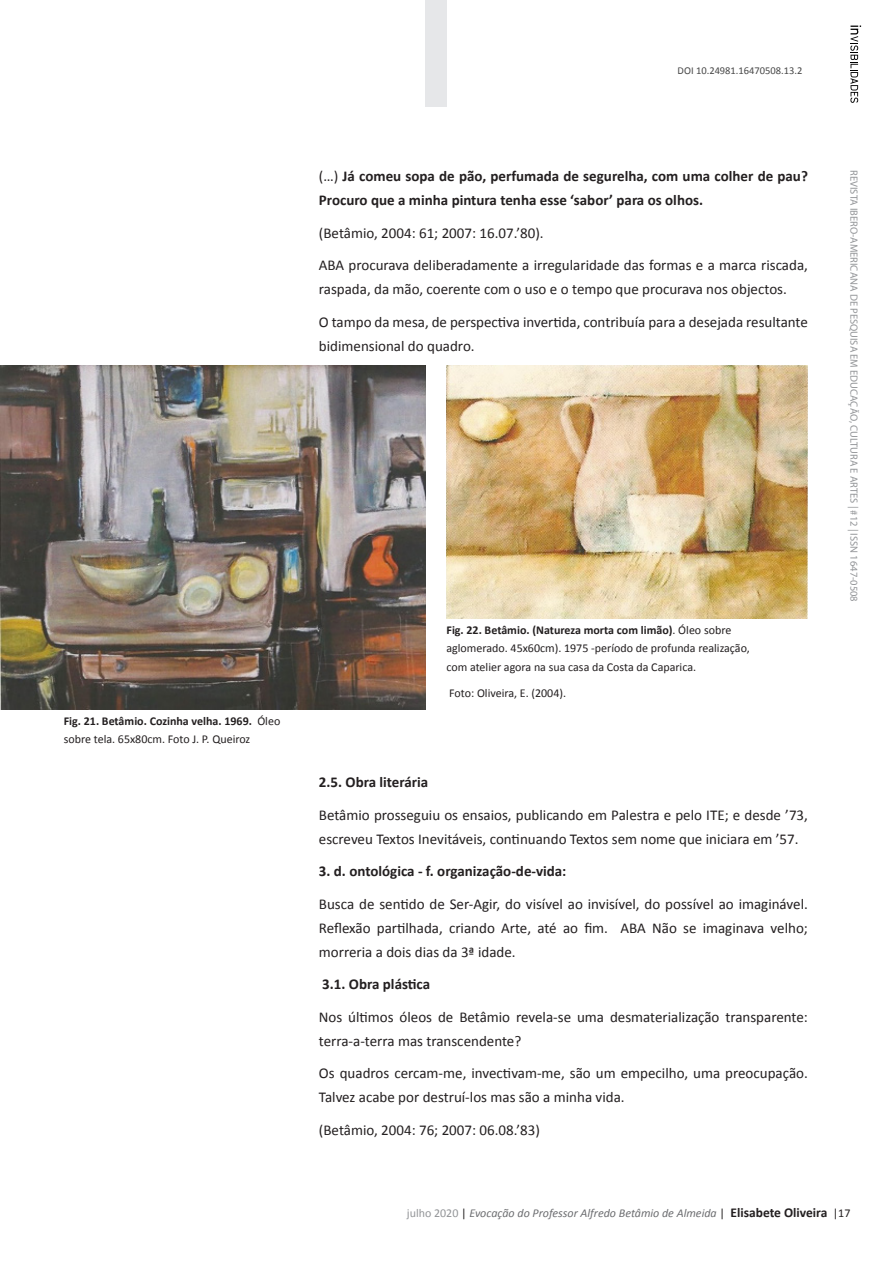
<style>
.page{position:relative;width:893px;height:1263px;background:#fff}
.page>*{position:absolute;margin:0;border:0;box-sizing:border-box;transform-origin:0 0}
.t1{font:15px/24px "Calibri";color:#231f20}
.t2{font:700 15px/24px "Calibri";color:#231f20}
.t3{font:12px/18px "Calibri";color:#231f20}
.t4{font:italic 12px "Calibri";color:#6c6d70}
.t5{font:10.5px "Myriad Pro";color:#939598}
.t6{font:10.5px "Calibri";color:#474747}
.s1{font-weight:700}
.s2{font-weight:400}
.s3{font-style:normal;color:#939598}
.s4{font-style:normal;color:#231f20}
.s5{font-weight:700;font-style:normal;font-size:13.5px;color:#231f20}
</style>
<div class="page">
<div style="left:425px;top:0;width:21px;height:106px;background:#e6e7e9"></div>
<svg style="left:850px;top:26px;width:11px;height:77px"></svg>
<img style="left:0;top:365px;width:425px;height:344px">
<img style="left:446px;top:365px;width:362px;height:254px">
<p class="t3" style="left:64px;top:712px;width:218px"><span class="s1">Fig. 21. Betâmio. Cozinha velha. 1969.</span> Óleo sobre tela. 65x80cm. Foto J. P. Queiroz</p>
<p class="t6" style="left:678px;top:64px;width:126px">DOI 10.24981.16470508.13.2</p>
<p class="t2" style="left:319px;top:164px;width:490px"><span class="s2">(…)</span> Já comeu sopa de pão, perfumada de segurelha, com uma colher de pau?<br>Procuro que a minha pintura tenha esse ‘sabor’ para os olhos.</p>
<p class="t1" style="left:319px;top:216px;width:490px;line-height:32.5px">(Betâmio, 2004: 61; 2007: 16.07.’80).<br>ABA procurava deliberadamente a irregularidade das formas e a marca riscada,</p>
<p class="t1" style="left:319px;top:272px;width:490px;line-height:32.5px">raspada, da mão, coerente com o uso e o tempo que procurava nos objectos.<br>O tampo da mesa, de perspectiva invertida, contribuía para a desejada resultante</p>
<p class="t1" style="left:319px;top:333px;width:157px">bidimensional do quadro.</p>
<p class="t3" style="left:446px;top:621px;width:305px"><span class="s1">Fig. 22. Betâmio. (Natureza morta com limão)</span>. Óleo sobre aglomerado. 45x60cm). 1975 -período de profunda realização, com atelier agora na sua casa da Costa da Caparica.</p>
<p class="t3" style="left:449px;top:683px;width:118px">Foto: Oliveira, E. (2004).</p>
<p class="t2" style="left:319px;top:770px;width:111px">2.5. Obra literária</p>
<p class="t1" style="left:319px;top:802px;width:490px">Betâmio prosseguiu os ensaios, publicando em Palestra e pelo ITE; e desde ’73, escreveu Textos Inevitáveis, continuando Textos sem nome que iniciara em ’57.</p>
<p class="t2" style="left:319px;top:859px;width:249px">3. d. ontológica - f. organização-de-vida:</p>
<p class="t1" style="left:319px;top:891px;width:490px;text-align:justify">Busca de sentido de Ser-Agir, do visível ao invisível, do possível ao imaginável.<br>Reflexão partilhada, criando Arte, até ao fim. ABA Não se imaginava velho; morreria a dois dias da 3ª idade.</p>
<p class="t2" style="left:322px;top:972px;width:109px">3.1. Obra plástica</p>
<p class="t1" style="left:319px;top:1004px;width:490px">Nos últimos óleos de Betâmio revela-se uma desmaterialização transparente: terra-a-terra mas transcendente?</p>
<p class="t1" style="left:319px;top:1061px;width:490px">Os quadros cercam-me, invectivam-me, são um empecilho, uma preocupação.<br>Talvez acabe por destruí-los mas são a minha vida.</p>
<p class="t1" style="left:319px;top:1117px;width:222px">(Betâmio, 2004: 76; 2007: 06.08.’83)</p>
<p class="t5" style="left:860px;top:170px;width:433px;rotate:90deg">REVISTA IBERO-AMERICANA DE PESQUISA EM EDUCAÇÃO, CULTURA E ARTES | #12 | ISSN 1647-0508</p>
<p class="t4" style="left:407px;top:1205px;width:445px"><span class="s3">julho 2020</span> <span class="s4">|</span> Evocação do Professor Alfredo Betâmio de Almeida <span class="s4">|</span> <span class="s5">Elisabete Oliveira</span> <span class="s4">|17</span></p>
</div>
